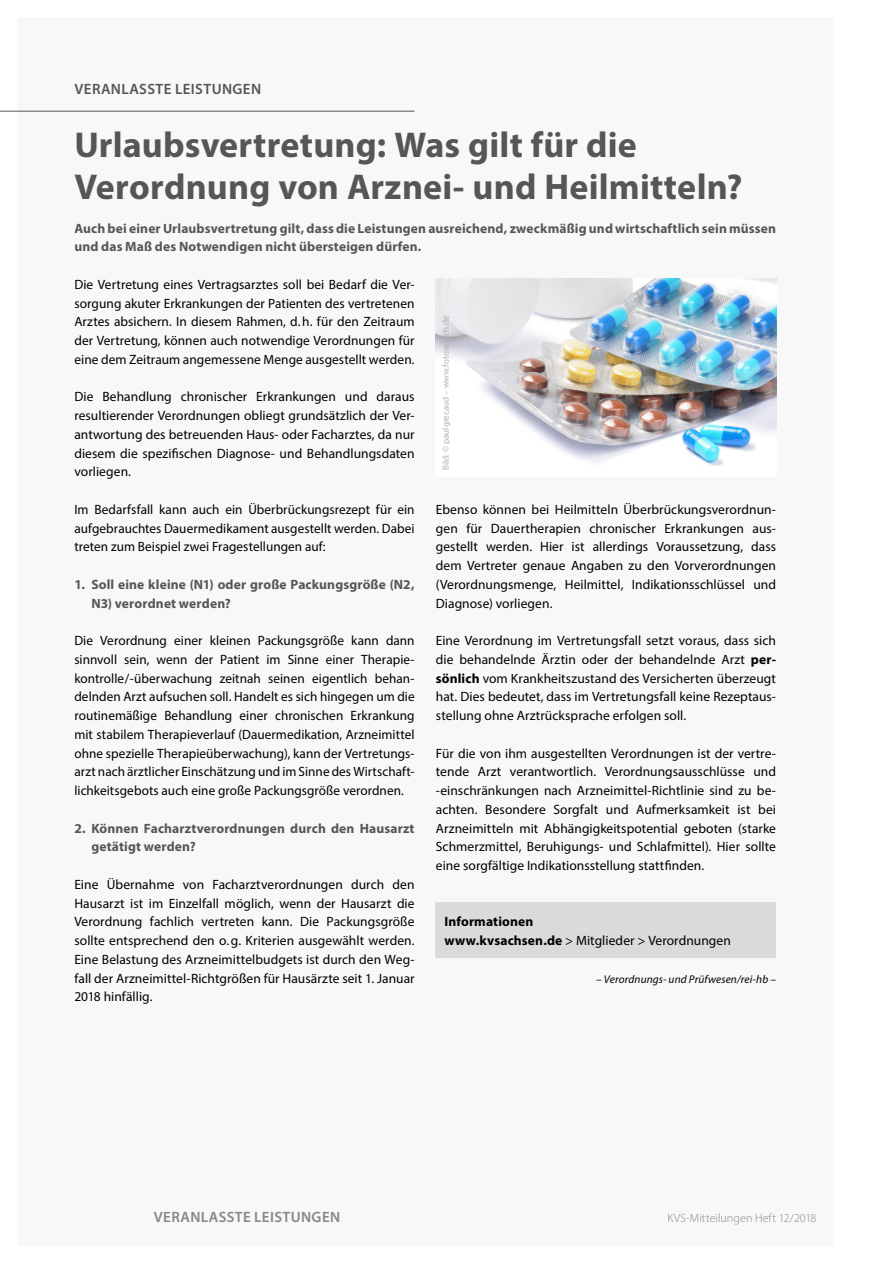
<style>
.page{position:relative;width:893px;height:1263px;background:#fff}
.page>*{position:absolute;margin:0;border:0;box-sizing:border-box;transform-origin:0 0}
.t1{font:700 36px/42px "Myriad Pro";letter-spacing:.005em;color:#565655}
.t2{font:600 15px "Myriad Pro";letter-spacing:.025em;color:#868786}
.t3{font:600 15px "Myriad Pro";color:#565655}
.t4{font:13.5px/18.8px "Myriad Pro";letter-spacing:.005em;color:#000;text-align:justify}
.t5{font:700 13.5px/18.8px "Myriad Pro";letter-spacing:.01em;color:#565655}
.t6{font:700 13.5px/18.8px "Myriad Pro";letter-spacing:.01em;color:#000}
.t7{font:300 12px "Myriad Pro";letter-spacing:.005em;color:#868786}
.t8{font:italic 11.25px "Myriad Pro";letter-spacing:.01em;color:#000}
.t9{font:9px "Myriad Pro";color:#b1b2b3}
.s1{font-weight:700}
.s2{font-weight:400}
</style>
<div class="page">
<div style="left:17px;top:17px;width:816px;height:1229px;background:#f8f8f8"></div>
<hr style="left:0;top:111px;width:415px;height:1px;background:#565655">
<div style="left:436px;top:903px;width:340px;height:55px;background:#d9dada"></div>
<img style="left:436px;top:279px;width:340px;height:187px">
<p class="t3" style="left:75px;top:79px;width:19px">VERANLASSTE</p>
<p class="t3" style="left:175px;top:79px;width:10px">LEISTUNGEN</p>
<h1 class="t1" style="left:74px;top:123px;width:670px">Urlaubsvertretung: Was gilt für die<br>Verordnung von Arznei- und Heilmitteln?</h1>
<p class="t5" style="left:74px;top:218px;width:703px">Auch bei einer Urlaubsvertretung gilt, dass die Leistungen ausreichend, zweckmäßig und wirtschaftlich sein müssen und das Maß des Notwendigen nicht übersteigen dürfen.</p>
<p class="t4" style="left:74px;top:275px;width:342px">Die Vertretung eines Vertragsarztes soll bei Bedarf die Ver&shy;sorgung akuter Erkrankungen der Patienten des vertretenen Arztes absichern. In diesem Rahmen, d.h. für den Zeitraum der Vertretung, können auch notwendige Verordnungen für eine dem Zeitraum angemessene Menge ausgestellt werden.</p>
<p class="t4" style="left:74px;top:387px;width:342px">Die Behandlung chronischer Erkrankungen und daraus resultierender Verordnungen obliegt grundsätzlich der Ver&shy;antwortung des betreuenden Haus- oder Facharztes, da nur diesem die spezifischen Diagnose- und Behandlungsdaten vorliegen.</p>
<p class="t4" style="left:74px;top:500px;width:342px">Im Bedarfsfall kann auch ein Überbrückungsrezept für ein aufgebrauchtes Dauermedikament ausgestellt werden. Dabei treten zum Beispiel zwei Fragestellungen auf:</p>
<p class="t5" style="left:91px;top:574px;width:325px;text-indent:-17px">1. Soll eine kleine (N1) oder große Packungsgröße (N2,<br>N3) verordnet werden?</p>
<p class="t4" style="left:74px;top:631px;width:342px">Die Verordnung einer kleinen Packungsgröße kann dann sinnvoll sein, wenn der Patient im Sinne einer Therapie&shy;kontrolle/-überwachung zeitnah seinen eigentlich behan&shy;delnden Arzt aufsuchen soll. Handelt es sich hingegen um die routinemäßige Behandlung einer chronischen Erkrankung mit stabilem Therapieverlauf (Dauermedikation, Arzneimittel ohne spezielle Therapieüberwachung), kann der Vertretungs&shy;arzt nach ärztlicher Einschätzung und im Sinne des Wirtschaft&shy;lichkeitsgebots auch eine große Packungsgröße verordnen.</p>
<p class="t5" style="left:91px;top:818px;width:325px;text-indent:-17px">2. Können Facharztverordnungen durch den Hausarzt getätigt werden?</p>
<p class="t4" style="left:74px;top:875px;width:342px">Eine Übernahme von Facharztverordnungen durch den Hausarzt ist im Einzelfall möglich, wenn der Hausarzt die Verordnung fachlich vertreten kann. Die Packungsgröße sollte entsprechend den o.g. Kriterien ausgewählt werden.<br>Eine Belastung des Arzneimittelbudgets ist durch den Weg&shy;fall der Arzneimittel-Richtgrößen für Hausärzte seit 1. Januar 2018 hinfällig.</p>
<p class="t9" style="left:440px;top:470px;width:156px;rotate:-90deg">Bild: © paulgrecaud – www.fotosearch.de</p>
<p class="t4" style="left:436px;top:500px;width:342px">Ebenso können bei Heilmitteln Überbrückungsverordnun&shy;gen für Dauertherapien chronischer Erkrankungen aus&shy;gestellt werden. Hier ist allerdings Voraussetzung, dass dem Vertreter genaue Angaben zu den Vorverordnungen (Verordnungsmenge, Heilmittel, Indikationsschlüssel und Diagnose) vorliegen.</p>
<p class="t4" style="left:436px;top:631px;width:342px">Eine Verordnung im Vertretungsfall setzt voraus, dass sich die behandelnde Ärztin oder der behandelnde Arzt <span class="s1">per&shy;sönlich</span> vom Krankheitszustand des Versicherten überzeugt hat. Dies bedeutet, dass im Vertretungsfall keine Rezeptaus&shy;stellung ohne Arztrücksprache erfolgen soll.</p>
<p class="t4" style="left:436px;top:743px;width:342px">Für die von ihm ausgestellten Verordnungen ist der vertre&shy;tende Arzt verantwortlich. Verordnungsausschlüsse und -einschränkungen nach Arzneimittel-Richtlinie sind zu be&shy;achten. Besondere Sorgfalt und Aufmerksamkeit ist bei Arzneimitteln mit Abhängigkeitspotential geboten (starke Schmerzmittel, Beruhigungs- und Schlafmittel). Hier sollte eine sorgfältige Indikationsstellung stattfinden.</p>
<p class="t6" style="left:444px;top:912px;width:288px">Informationen<br>www.kvsachsen.de <span class="s2">&gt; Mitglieder &gt; Verordnungen</span></p>
<p class="t8" style="left:596px;top:972px;width:181px">– Verordnungs- und Prüfwesen/rei-hb –</p>
<p class="t2" style="left:154px;top:1208px;width:188px">VERANLASSTE LEISTUNGEN</p>
<p class="t7" style="left:668px;top:1211px;width:150px">KVS-Mitteilungen Heft 12/2018</p>
</div>
